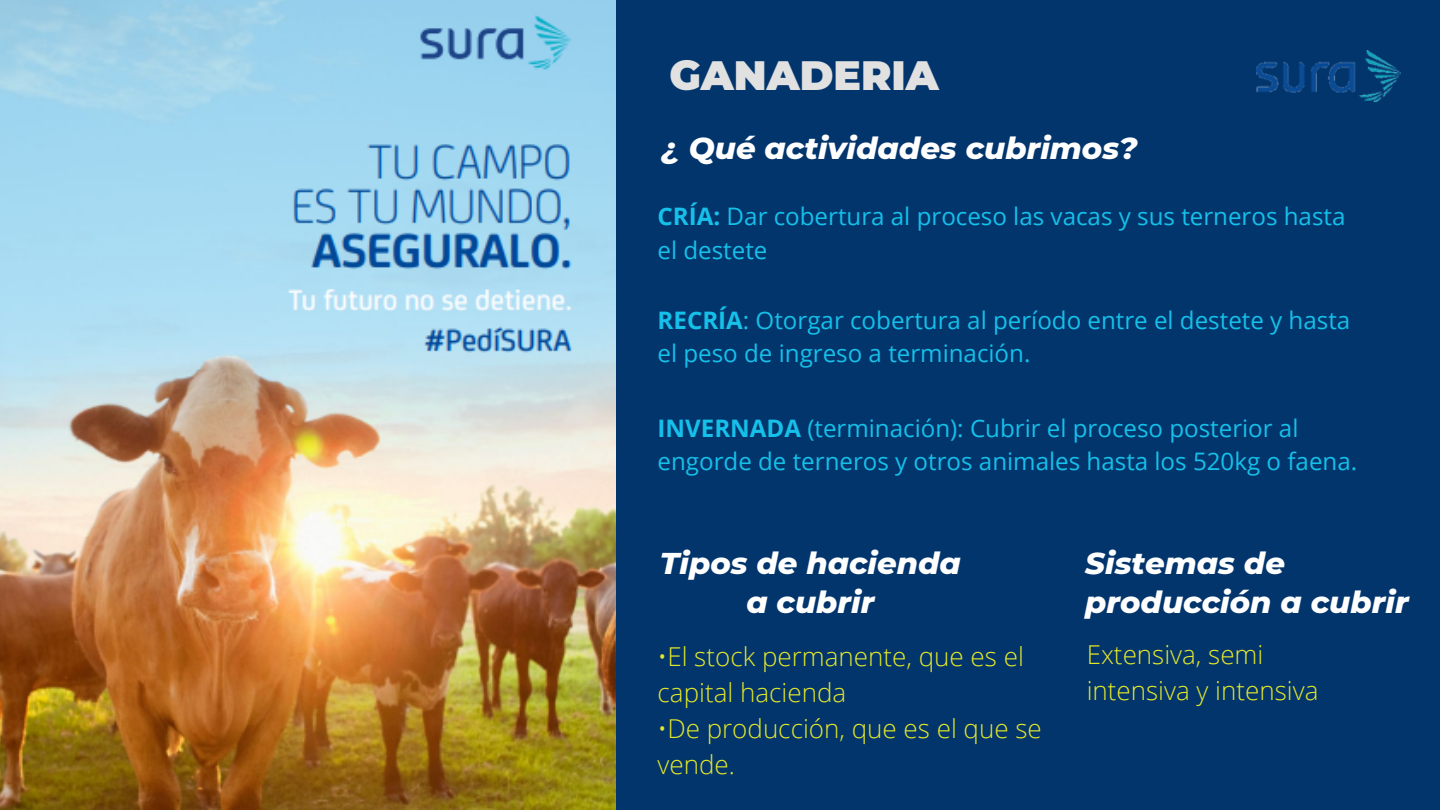
<style>
.page{position:relative;width:1440px;height:810px;background:#03356d}
.page>*{position:absolute;margin:0;border:0;box-sizing:border-box;transform-origin:0 0}
.t1{font:900 40.9px "Montserrat";color:#e0e1e0}
.t2{font:italic 800 30.7px/38.2px "Montserrat";color:#fff;text-align:center}
.t3{font:300 26px/36px "Open Sans";color:#e3e829}
.t4{font:24.1px/33.4px "Open Sans";color:#15c0e9}
.s1{font-weight:700}
</style>
<div class="page">
<img style="left:1257px;top:51px;width:144px;height:51px">
<img style="left:0;top:0;width:616px;height:810px">
<h1 class="t1" style="left:669px;top:50px;width:271px">GANADERIA</h1>
<p class="t2" style="left:662px;top:129px;width:477px">¿ Qué actividades cubrimos?</p>
<p class="t4" style="left:658px;top:199px;width:689px"><span class="s1">CRÍA:</span> Dar cobertura al proceso las vacas y sus terneros hasta el destete</p>
<p class="t4" style="left:658px;top:303px;width:694px"><span class="s1">RECRÍA</span>: Otorgar cobertura al período entre el destete y hasta el peso de ingreso a terminación.</p>
<p class="t4" style="left:658px;top:411px;width:701px"><span class="s1">INVERNADA</span> (terminación): Cubrir el proceso posterior al engorde de terneros y otros animales hasta los 520kg o faena.</p>
<p class="t2" style="left:660px;top:544px;width:302px">Tipos de hacienda a cubrir</p>
<p class="t3" style="left:658px;top:638px;width:368px">•El stock permanente, que es el capital hacienda</p>
<p class="t3" style="left:658px;top:710px;width:386px">•De producción, que es el que se vende.</p>
<p class="t2" style="left:1085px;top:544px;width:325px;text-align:left">Sistemas de producción a cubrir</p>
<p class="t3" style="left:1087px;top:636px;width:233px">Extensiva, semi intensiva y intensiva</p>
</div>
